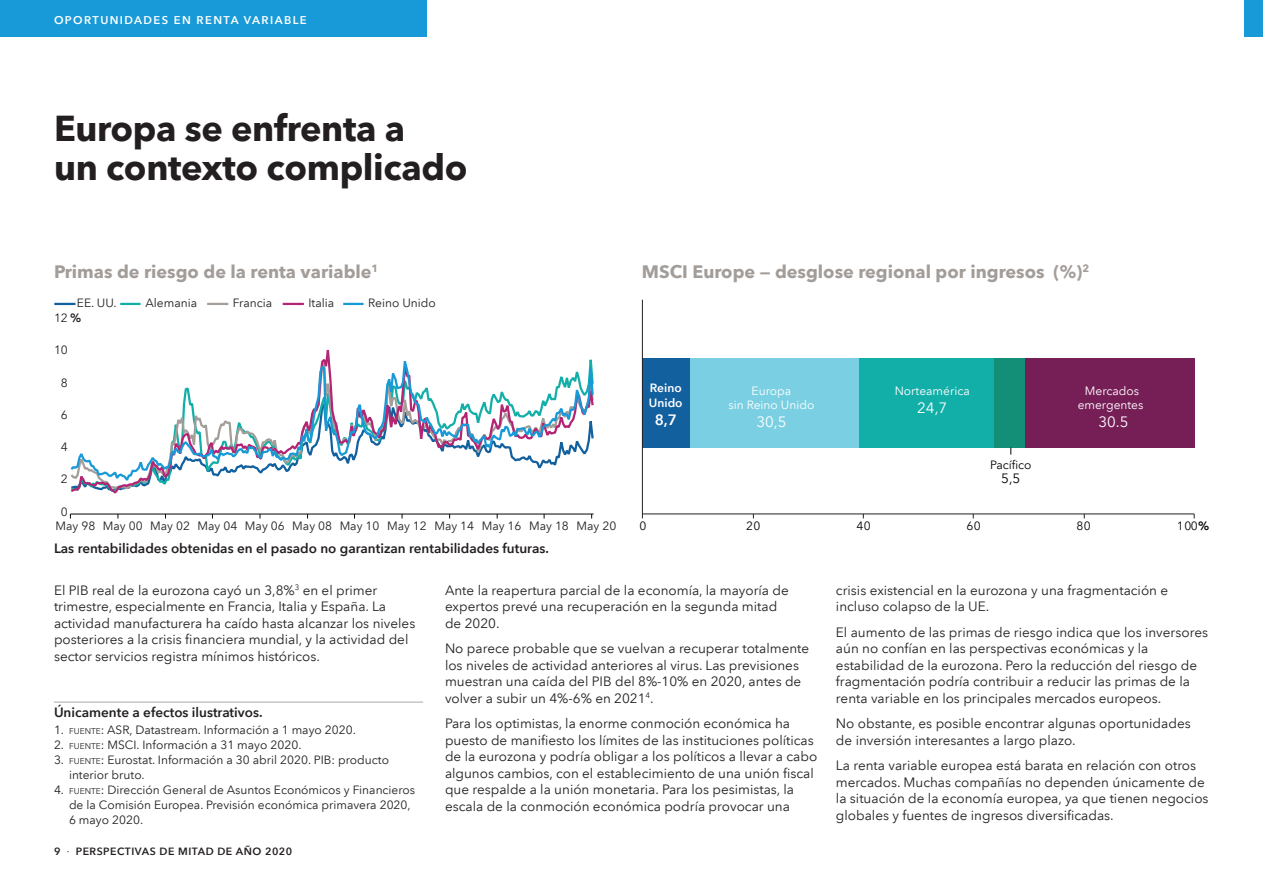
<style>
.page{position:relative;width:1263px;height:893px;background:#fff}
.page>*{position:absolute;margin:0;border:0;box-sizing:border-box;transform-origin:0 0}
.Head_24_26_Bold{font:700 36px/39px "Avenir Next LT Com";letter-spacing:-.01em;color:#231f20}
.Body_9_12_Reg{font:700 18px "Avenir Next LT Com";color:#a39d99}
.t1{font:15px "Avenir Next LT Com";color:#fff}
.t2{font:600 15px "Avenir Next LT Com";color:#fff}
.Body_9_12_Reg-2{font:13.5px/16.5px "Avenir Next LT Com";color:#231f20}
.Body_9_12_Reg-3{font:600 13.5px "Avenir Next LT Com";color:#231f20}
.Sources_8_10{font:600 13.5px "Avenir Next LT Com";color:#231f20}
.t3{font:13.5px "Avenir Next LT Com";color:#040503}
.t4{font:12px/15px "Avenir Next LT Com";color:#231f20}
.t5{font:12px/14.4px "Avenir Next LT Com";color:#fff;text-align:center}
.t6{font:12px "Avenir Next LT Com";color:#040503}
.t7{font:600 12px/14.4px "Avenir Next LT Com";color:#fff}
.Body_9_12_Reg-4{font:600 11.25px "Avenir Next LT Com";letter-spacing:.125em;color:#fff}
.t8{font:600 10.5px "Avenir Next LT Com";letter-spacing:.05em;color:#231f20}
.s1{font-weight:600}
.s2{font-style:inherit}
.s3{font-size:8.4px}
.s4{font-weight:400}
</style>
<div class="page">
<div style="left:0;top:0;width:427px;height:36px;background:#179ad7"></div>
<hr style="left:70px;top:514px;width:523px;height:1px;background:#040503">
<svg style="left:71px;top:484px;width:95px;height:10px"></svg>
<svg style="left:70px;top:349px;width:524px;height:135px"></svg>
<hr style="left:54px;top:303px;width:21px;height:2px;background:#13609f">
<hr style="left:120px;top:303px;width:21px;height:2px;background:#12aea8">
<hr style="left:207px;top:303px;width:21px;height:2px;background:#a39e99">
<hr style="left:283px;top:303px;width:21px;height:2px;background:#b42574">
<hr style="left:343px;top:303px;width:21px;height:2px;background:#179ad7">
<div style="left:642px;top:358px;width:49px;height:90px;background:#13609f"></div>
<div style="left:691px;top:358px;width:168px;height:90px;background:#7ad0e2"></div>
<div style="left:859px;top:358px;width:136px;height:90px;background:#12aea8"></div>
<div style="left:995px;top:358px;width:30px;height:90px;background:#138f77"></div>
<div style="left:1025px;top:358px;width:169px;height:90px;background:#761f57"></div>
<hr style="left:642px;top:514px;width:552px;height:1px;background:#231f20">
<hr style="left:642px;top:300px;width:1px;height:218px;background:#231f20">
<div style="left:1245px;top:0;width:18px;height:36px;background:#179ad7"></div>
<hr style="left:54px;top:702px;width:369px;height:1px;background:#a8a9ad">
<p class="Body_9_12_Reg-4" style="left:54px;top:13px;width:254px">OPORTUNIDADES EN RENTA VARIABLE</p>
<p class="Head_24_26_Bold" style="left:54px;top:109px;width:415px">Europa se enfrenta a<br>un contexto complicado</p>
<p class="Body_9_12_Reg" style="left:54px;top:261px;width:326px">Primas de riesgo de la renta variable<sup>1</sup></p>
<p class="t4" style="left:77px;top:295px;width:41px">EE. UU.</p>
<p class="t4" style="left:146px;top:295px;width:53px">Alemania</p>
<p class="t4" style="left:233px;top:295px;width:41px">Francia</p>
<p class="t4" style="left:308px;top:295px;width:27px">Italia</p>
<p class="t4" style="left:368px;top:295px;width:69px">Reino Unido</p>
<p class="t4" style="left:54px;top:310px;width:29px">12<span class="s1">%</span></p>
<p class="t4" style="left:54px;top:343px;width:15px">10</p>
<p class="t4" style="left:61px;top:375px;width:8px">8</p>
<p class="t4" style="left:61px;top:407px;width:8px">6</p>
<p class="t4" style="left:61px;top:439px;width:8px">4</p>
<p class="t4" style="left:61px;top:472px;width:8px">2</p>
<p class="t4" style="left:61px;top:504px;width:8px">0</p>
<p class="t4" style="left:56px;top:518px;width:562px">May 98 May 00 May 02 May 04 May 06 May 08 May 10 May 12 May 14 May 16 May 18 May 20</p>
<p class="Body_9_12_Reg-3" style="left:54px;top:540px;width:496px">Las rentabilidades obtenidas en el pasado no garantizan rentabilidades futuras.</p>
<p class="Body_9_12_Reg" style="left:642px;top:261px;width:449px">MSCI Europe — desglose regional por ingresos (%)<sup>2</sup></p>
<p class="t7" style="left:649px;top:381px;width:35px">Reino<br>Unido</p>
<p class="t2" style="left:655px;top:410px;width:24px">8,7</p>
<p class="t5" style="left:728px;top:383px;width:87px">Europa<br>sin Reino Unido</p>
<p class="t1" style="left:756px;top:413px;width:31px">30,5</p>
<p class="t5" style="left:895px;top:383px;width:77px">Norteamérica</p>
<p class="t1" style="left:917px;top:398px;width:31px">24,7</p>
<p class="t6" style="left:990px;top:457px;width:43px">Pacífico</p>
<p class="t3" style="left:1001px;top:471px;width:21px">5,5</p>
<p class="t5" style="left:1078px;top:383px;width:67px">Mercados emergentes</p>
<p class="t1" style="left:1098px;top:413px;width:31px">30.5</p>
<p class="t6" style="left:639px;top:518px;width:8px">0</p>
<p class="t6" style="left:746px;top:518px;width:16px">20</p>
<p class="t6" style="left:856px;top:518px;width:16px">40</p>
<p class="t6" style="left:966px;top:518px;width:16px">60</p>
<p class="t6" style="left:1076px;top:518px;width:16px">80</p>
<p class="t6" style="left:1177px;top:518px;width:34px">100<span class="s1">%</span></p>
<p class="Body_9_12_Reg-2" style="left:54px;top:582px;width:363px">El PIB real de la eurozona cayó un 3,8%<sup>3</sup> en el primer trimestre, especialmente en Francia, Italia y España. La actividad manufacturera ha caído hasta alcanzar los niveles posteriores a la crisis financiera mundial, y la actividad del sector servicios registra mínimos históricos.</p>
<p class="Body_9_12_Reg-2" style="left:445px;top:582px;width:345px">Ante la reapertura parcial de la economía, la mayoría de expertos prevé una recuperación en la segunda mitad de 2020.</p>
<p class="Body_9_12_Reg-2" style="left:445px;top:640px;width:366px">No parece probable que se vuelvan a recuperar totalmente los niveles de actividad anteriores al virus. Las previsiones muestran una caída del PIB del 8%-10% en 2020, antes de volver a subir un 4%-6% en 2021<sup>4</sup>.</p>
<p class="Body_9_12_Reg-2" style="left:445px;top:715px;width:374px">Para los optimistas, la enorme conmoción económica ha puesto de manifiesto los límites de las instituciones políticas de la eurozona y podría obligar a los políticos a llevar a cabo algunos cambios, con el establecimiento de una unión fiscal que respalde a la unión monetaria. Para los pesimistas, la escala de la conmoción económica podría provocar una</p>
<p class="Sources_8_10" style="left:54px;top:704px;width:210px">Únicamente a efectos ilustrativos.</p>
<p class="t4" style="left:54px;top:722px;width:303px"><span class="s2">1.</span> <span class="s3">FUENTE</span><span class="s2">:</span> ASR, Datastream. Información a 1 mayo 2020.</p>
<p class="t4" style="left:54px;top:737px;width:249px"><span class="s2">2.</span> <span class="s3">FUENTE</span>: MSCI. Información a 31 mayo 2020.</p>
<p class="t4" style="left:69px;top:752px;width:321px;text-indent:-15px"><span class="s2">3.</span> <span class="s3">FUENTE</span>: Eurostat. Información a 30 abril 2020. PIB: producto interior bruto.</p>
<p class="t4" style="left:69px;top:782px;width:348px;text-indent:-15px"><span class="s2">4.</span> <span class="s3">FUENTE</span>: Dirección General de Asuntos Económicos y Financieros de la Comisión Europea. Previsión económica primavera 2020,<br>6 mayo 2020.</p>
<p class="t8" style="left:54px;top:845px;width:240px">9 <span class="s4">·</span> PERSPECTIVAS DE MITAD DE AÑO 2020</p>
<p class="Body_9_12_Reg-2" style="left:836px;top:582px;width:334px">crisis existencial en la eurozona y una fragmentación e incluso colapso de la UE.</p>
<p class="Body_9_12_Reg-2" style="left:836px;top:624px;width:374px">El aumento de las primas de riesgo indica que los inversores aún no confían en las perspectivas económicas y la estabilidad de la eurozona. Pero la reducción del riesgo de fragmentación podría contribuir a reducir las primas de la renta variable en los principales mercados europeos.</p>
<p class="Body_9_12_Reg-2" style="left:836px;top:715px;width:356px">No obstante, es posible encontrar algunas oportunidades de inversión interesantes a largo plazo.</p>
<p class="Body_9_12_Reg-2" style="left:836px;top:757px;width:374px">La renta variable europea está barata en relación con otros mercados. Muchas compañías no dependen únicamente de la situación de la economía europea, ya que tienen negocios globales y fuentes de ingresos diversificadas.</p>
</div>
